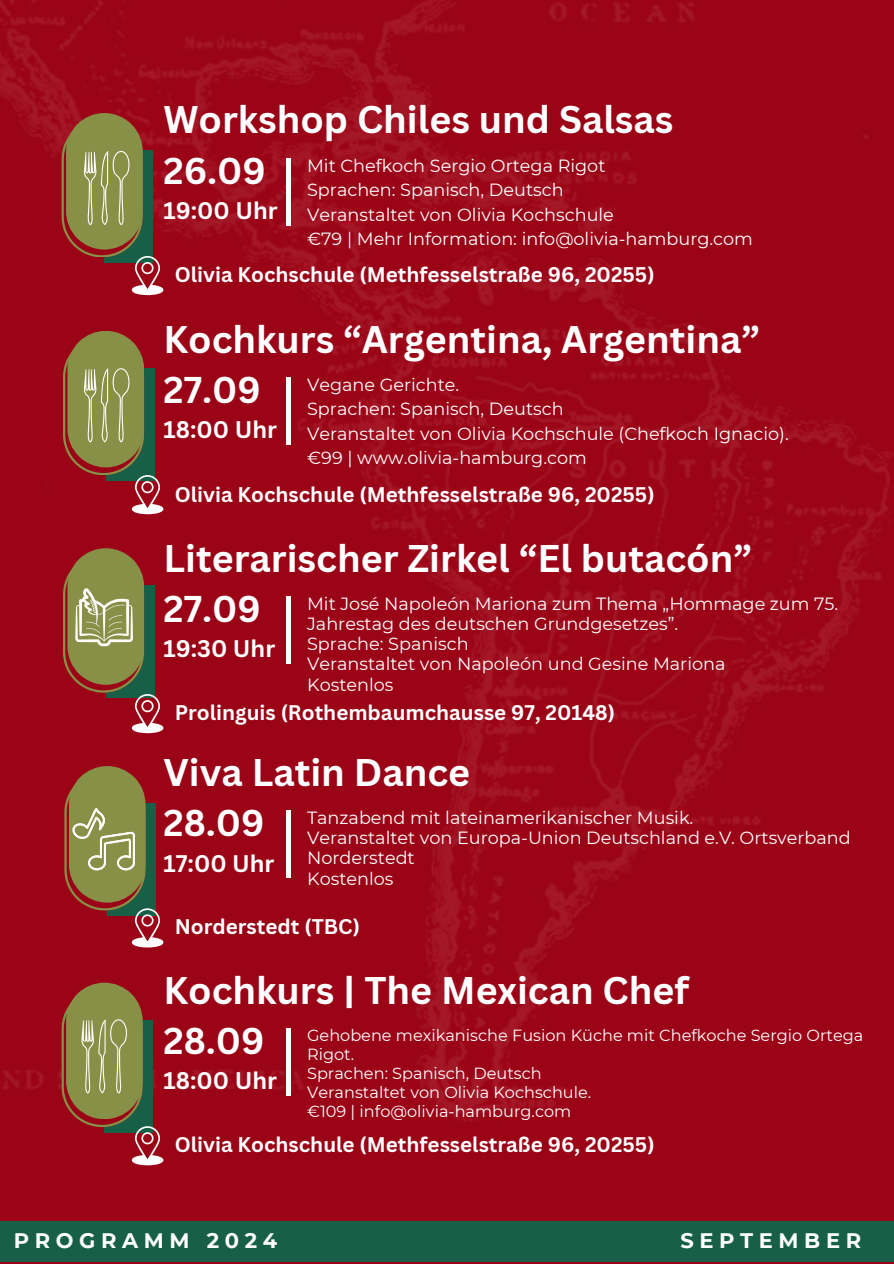
<style>
.page{position:relative;width:894px;height:1264px;background:#fff}
.page>*{position:absolute;margin:0;border:0;box-sizing:border-box;transform-origin:0 0}
.t1{font:700 37.5px "Canva Sans";color:#fff}
.t2{font:700 36.3px "Canva Sans";color:#fff}
.t3{font:700 23.4px "Canva Sans";color:#fff}
.t4{font:700 21px "Montserrat";letter-spacing:.27em;color:#fff}
.t5{font:700 20.7px "Canva Sans";color:#fff}
.t6{font:700 20.55px "Canva Sans";color:#fff}
.t7{font:17.7px/20.2px "Montserrat";color:#fff}
.t8{font:16.05px/19.2px "Montserrat";color:#fff}
</style>
<div class="page">
<div style="left:0;top:0;width:893px;height:1263px;background:#9a0416"></div>
<img style="left:0;top:0;width:893px;height:1121px">
<div style="left:286px;top:158px;width:5px;height:68px;background:#fff"></div>
<div style="left:0;top:1220px;width:893px;height:41px;background:#176047"></div>
<div style="left:286px;top:596px;width:5px;height:68px;background:#fff"></div>
<div style="left:286px;top:810px;width:5px;height:68px;background:#fff"></div>
<div style="left:286px;top:1028px;width:5px;height:68px;background:#fff"></div>
<div style="left:286px;top:377px;width:5px;height:68px;background:#fff"></div>
<svg style="left:62px;top:113px;width:101px;height:183px"></svg>
<svg style="left:63px;top:331px;width:100px;height:184px"></svg>
<svg style="left:63px;top:548px;width:100px;height:186px"></svg>
<svg style="left:64px;top:766px;width:99px;height:182px"></svg>
<svg style="left:62px;top:982px;width:101px;height:184px"></svg>
<h1 class="t1" style="left:163px;top:93px;width:511px">Workshop Chiles und Salsas</h1>
<p class="t7" style="left:307px;top:153px;width:447px;line-height:24.5px">Mit Chefkoch Sergio Ortega Rigot<br>Sprachen: Spanisch, Deutsch<br>Veranstaltet von Olivia Kochschule<br>€79 | Mehr Information: info@olivia-hamburg.com</p>
<h2 class="t2" style="left:163px;top:145px;width:104px">26.09</h2>
<h3 class="t3" style="left:163px;top:194px;width:116px">19:00 Uhr</h3>
<p class="t5" style="left:175px;top:260px;width:481px">Olivia Kochschule (Methfesselstraße 96, 20255)</p>
<h1 class="t1" style="left:163px;top:312px;width:598px">Kochkurs “Argentina, Argentina”</h1>
<p class="t7" style="left:307px;top:372px;width:483px;line-height:24.5px">Vegane Gerichte.<br>Sprachen: Spanisch, Deutsch<br>Veranstaltet von Olivia Kochschule (Chefkoch Ignacio). €99 | www.olivia-hamburg.com</p>
<h2 class="t2" style="left:163px;top:364px;width:99px">27.09</h2>
<h3 class="t3" style="left:163px;top:413px;width:115px">18:00 Uhr</h3>
<p class="t6" style="left:175px;top:480px;width:481px">Olivia Kochschule (Methfesselstraße 96, 20255)</p>
<h1 class="t1" style="left:163px;top:531px;width:590px">Literarischer Zirkel “El butacón”</h1>
<p class="t7" style="left:307px;top:593px;width:532px">Mit José Napoleón Mariona zum Thema „Hommage zum 75.<br>Jahrestag des deutschen Grundgesetzes”.<br>Sprache: Spanisch<br>Veranstaltet von Napoleón und Gesine Mariona<br>Kostenlos</p>
<h2 class="t2" style="left:163px;top:583px;width:99px">27.09</h2>
<h3 class="t3" style="left:163px;top:632px;width:113px">19:30 Uhr</h3>
<p class="t5" style="left:175px;top:697px;width:442px">Prolinguis (Rothembaumchausse 97, 20148)</p>
<h1 class="t1" style="left:163px;top:745px;width:308px">Viva Latin Dance</h1>
<p class="t7" style="left:307px;top:807px;width:545px">Tanzabend mit lateinamerikanischer Musik.<br>Veranstaltet von Europa-Union Deutschland e.V. Ortsverband<br>Norderstedt<br>Kostenlos</p>
<h2 class="t2" style="left:163px;top:797px;width:103px">28.09</h2>
<h3 class="t3" style="left:163px;top:846px;width:112px">17:00 Uhr</h3>
<p class="t5" style="left:175px;top:912px;width:187px">Norderstedt (TBC)</p>
<h1 class="t1" style="left:163px;top:963px;width:527px">Kochkurs | The Mexican Chef</h1>
<p class="t8" style="left:307px;top:1025px;width:557px">Gehobene mexikanische Fusion Küche mit Chefkoche Sergio Ortega Rigot.<br>Sprachen: Spanisch, Deutsch<br>Veranstaltet von Olivia Kochschule.<br>€109 | info@olivia-hamburg.com</p>
<h2 class="t2" style="left:163px;top:1015px;width:103px">28.09</h2>
<h3 class="t3" style="left:163px;top:1064px;width:115px">18:00 Uhr</h3>
<p class="t5" style="left:175px;top:1129px;width:481px">Olivia Kochschule (Methfesselstraße 96, 20255)</p>
<p class="t4" style="left:14px;top:1227px;width:265px">PROGRAMM 2024</p>
<p class="t4" style="left:680px;top:1227px;width:182px">SEPTEMBER</p>
</div>
